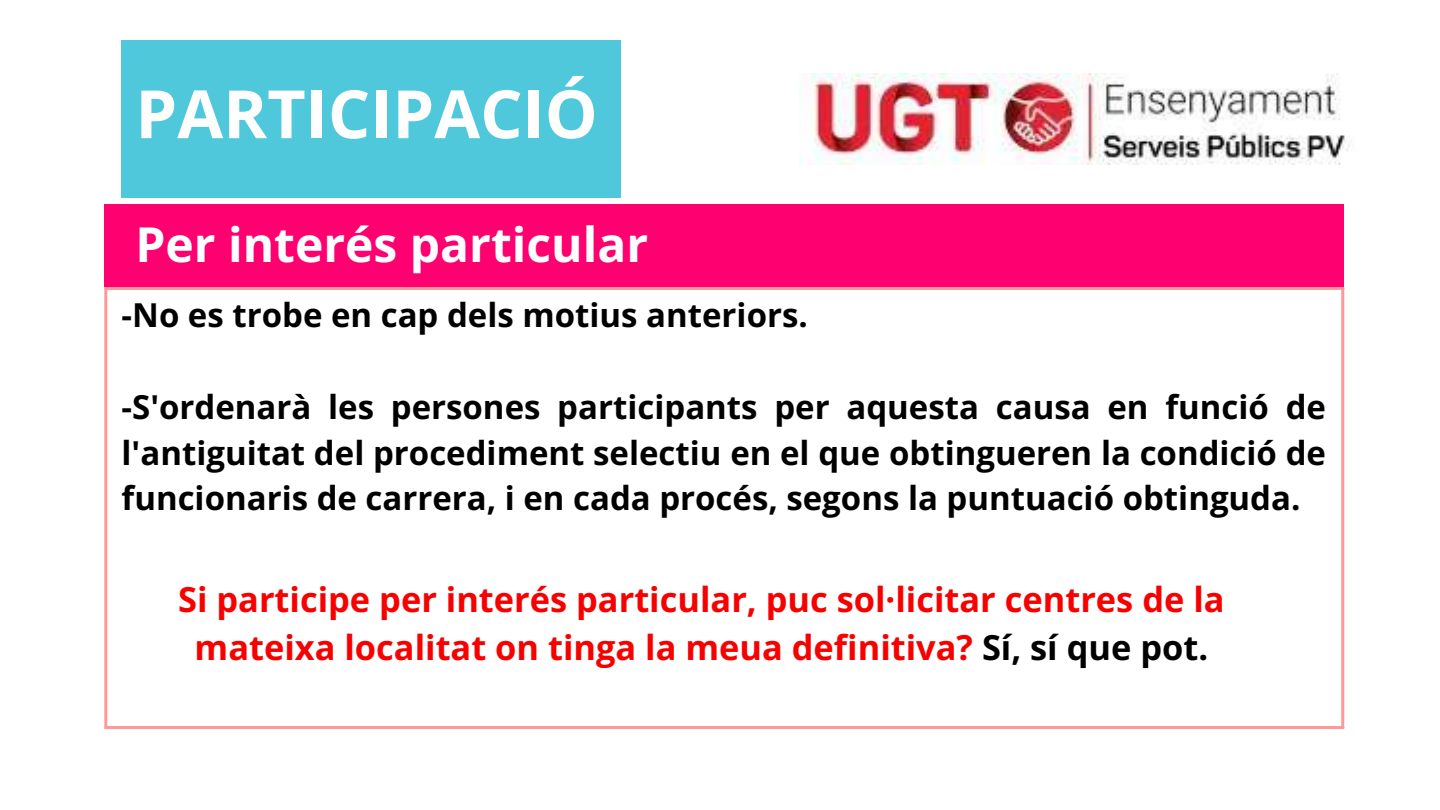
<style>
.page{position:relative;width:1440px;height:810px;background:#fff}
.page>*{position:absolute;margin:0;border:0;box-sizing:border-box;transform-origin:0 0}
.t1{font:700 66.7px "Open Sans";color:#fefefe}
.t2{font:700 48px "Open Sans";color:#fefefe}
.t3{font:700 34.4px/48px "Open Sans";color:#f80000;text-align:center}
.t4{font:700 33px/45.8px "Open Sans";color:#000;text-align:justify}
.s1{color:#000}
</style>
<div class="page">
<img style="left:799px;top:74px;width:551px;height:90px">
<div style="left:122px;top:40px;width:498px;height:158px;background:#4fc8dc"></div>
<hr style="left:104px;top:290px;width:3px;height:436px;background:#f99">
<hr style="left:1341px;top:290px;width:3px;height:436px;background:#f99">
<hr style="left:104px;top:287px;width:1240px;height:3px;background:#f99">
<hr style="left:104px;top:726px;width:1240px;height:3px;background:#f99">
<div style="left:104px;top:205px;width:1240px;height:82px;background:#ff0070"></div>
<h1 class="t1" style="left:135px;top:67px;width:464px">PARTICIPACIÓ</h1>
<h2 class="t2" style="left:135px;top:210px;width:514px">Per interés particular</h2>
<p class="t4" style="left:122px;top:292px;width:688px">-No es trobe en cap dels motius anteriors.</p>
<p class="t4" style="left:122px;top:383px;width:1206px">-S'ordenarà les persones participants per aquesta causa en funció de l'antiguitat del procediment selectiu en el que obtingueren la condició de funcionaris de carrera, i en cada procés, segons la puntuació obtinguda.</p>
<p class="t3" style="left:178px;top:575px;width:1048px">Si participe per interés particular, puc sol·licitar centres de la mateixa localitat on tinga la meua definitiva? <span class="s1">Sí, sí que pot.</span></p>
</div>
